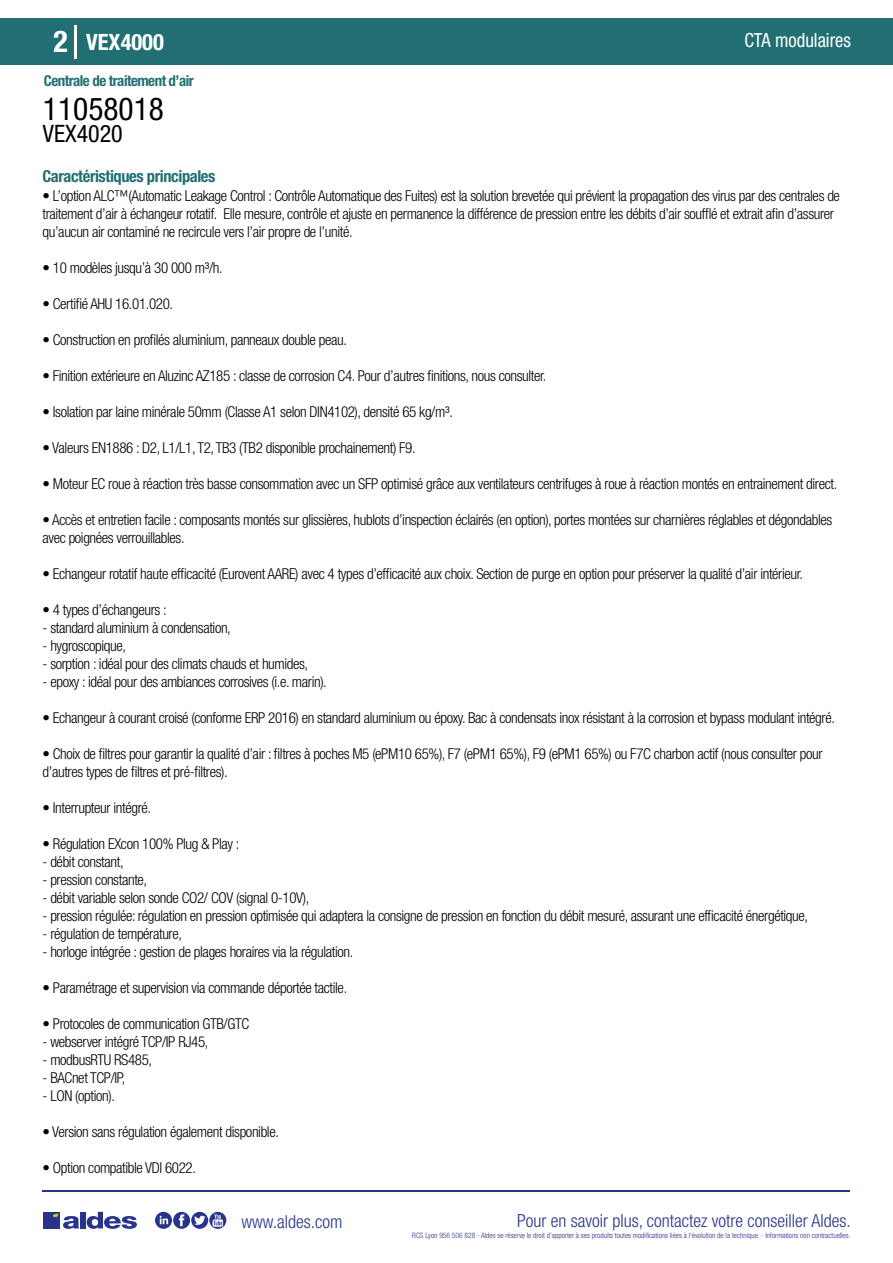
<style>
.page{position:relative;width:893px;height:1263px;background:#fff}
.page>*{position:absolute;margin:0;border:0;box-sizing:border-box;transform-origin:0 0}
.t1{font:condensed 31.5px "Helvetica Neue LT Std";color:#000}
.t2{font:700 condensed 30px "Helvetica Neue LT Std";color:#fff}
.t3{font:condensed 24px "Helvetica Neue LT Std";color:#000}
.t4{font:700 condensed 22.5px "Helvetica Neue LT Std";color:#fff}
.t5{font:condensed 19.5px "Helvetica Neue LT Std";color:#fff;scale:.95 1}
.t6{font:300 condensed 18px "Helvetica Neue";color:#28348b}
.t7{font:700 condensed 16.5px "Helvetica Neue LT Std";letter-spacing:-.025em;color:#226f73}
.t8{font:300 condensed 15px/18px "Helvetica Neue LT Std";letter-spacing:-.025em;color:#000}
.t9{font:700 condensed 15px "Helvetica Neue LT Std";letter-spacing:-.035em;color:#226f73}
.t10{font:300 condensed 7.5px "Helvetica Neue";color:#28348b}
</style>
<div class="page">
<div style="left:0;top:18px;width:893px;height:46px;background:#226f73"></div>
<hr style="left:74px;top:25px;width:2px;height:33px;background:#fff">
<hr style="left:43px;top:1190px;width:807px;height:1px;background:#28348b">
<svg style="left:155px;top:1212px;width:71px;height:17px"></svg>
<div style="left:43px;top:1212px;width:17px;height:16px;background:#28348b"></div>
<div style="left:80px;top:1212px;width:6px;height:16px;background:#28348b"></div>
<svg style="left:87px;top:1212px;width:50px;height:17px"></svg>
<svg style="left:53px;top:1213px;width:26px;height:16px"></svg>
<h2 class="t2" style="left:54px;top:24px;width:16px">2</h2>
<h3 class="t4" style="left:86px;top:28px;width:79px">VEX4000</h3>
<h3 class="t5" style="left:744px;top:29px;width:114px">CTA modulaires</h3>
<p class="t9" style="left:44px;top:71px;width:151px">Centrale de traitement d’air</p>
<h1 class="t1" style="left:43px;top:91px;width:122px">11058018</h1>
<h3 class="t3" style="left:43px;top:120px;width:81px">VEX4020</h3>
<p class="t7" style="left:43px;top:166px;width:174px">Caractéristiques principales</p>
<p class="t8" style="left:43px;top:187px;width:799px">• L’option ALC™(Automatic Leakage Control : Contrôle Automatique des Fuites) est la solution brevetée qui prévient la propagation des virus par des centrales de traitement d’air à échangeur rotatif. Elle mesure, contrôle et ajuste en permanence la différence de pression entre les débits d’air soufflé et extrait afin d’assurer qu’aucun air contaminé ne recircule vers l’air propre de l’unité.</p>
<p class="t8" style="left:43px;top:259px;width:182px">• 10 modèles jusqu’à 30 000 m³/h.</p>
<p class="t8" style="left:43px;top:295px;width:132px">• Certifié AHU 16.01.020.</p>
<p class="t8" style="left:43px;top:331px;width:306px">• Construction en profilés aluminium, panneaux double peau.</p>
<p class="t8" style="left:43px;top:367px;width:505px">• Finition extérieure en Aluzinc AZ185 : classe de corrosion C4. Pour d’autres finitions, nous consulter.</p>
<p class="t8" style="left:43px;top:403px;width:412px">• Isolation par laine minérale 50mm (Classe A1 selon DIN4102), densité 65 kg/m³.</p>
<p class="t8" style="left:43px;top:439px;width:375px">• Valeurs EN1886 : D2, L1/L1, T2, TB3 (TB2 disponible prochainement) F9.</p>
<p class="t8" style="left:43px;top:475px;width:796px">• Moteur EC roue à réaction très basse consommation avec un SFP optimisé grâce aux ventilateurs centrifuges à roue à réaction montés en entrainement direct.</p>
<p class="t8" style="left:43px;top:511px;width:791px">• Accès et entretien facile : composants montés sur glissières, hublots d’inspection éclairés (en option), portes montées sur charnières réglables et dégondables avec poignées verrouillables.</p>
<p class="t8" style="left:43px;top:565px;width:762px">• Echangeur rotatif haute efficacité (Eurovent AARE) avec 4 types d’efficacité aux choix. Section de purge en option pour préserver la qualité d’air intérieur.</p>
<p class="t8" style="left:43px;top:601px;width:126px">• 4 types d’échangeurs :</p>
<p class="t8" style="left:43px;top:619px;width:190px">- standard aluminium à condensation,</p>
<p class="t8" style="left:43px;top:637px;width:85px">- hygroscopique,</p>
<p class="t8" style="left:43px;top:655px;width:267px">- sorption : idéal pour des climats chauds et humides,</p>
<p class="t8" style="left:43px;top:673px;width:286px">- epoxy : idéal pour des ambiances corrosives (i.e. marin).</p>
<p class="t8" style="left:43px;top:709px;width:794px">• Echangeur à courant croisé (conforme ERP 2016) en standard aluminium ou époxy. Bac à condensats inox résistant à la corrosion et bypass modulant intégré.</p>
<p class="t8" style="left:43px;top:745px;width:782px">• Choix de filtres pour garantir la qualité d’air : filtres à poches M5 (ePM10 65%), F7 (ePM1 65%), F9 (ePM1 65%) ou F7C charbon actif (nous consulter pour d’autres types de filtres et pré-filtres).</p>
<p class="t8" style="left:43px;top:799px;width:110px">• Interrupteur intégré.</p>
<p class="t8" style="left:43px;top:835px;width:198px">• Régulation EXcon 100% Plug &amp; Play :</p>
<p class="t8" style="left:43px;top:853px;width:83px">- débit constant,</p>
<p class="t8" style="left:43px;top:871px;width:106px">- pression constante,</p>
<p class="t8" style="left:43px;top:889px;width:268px">- débit variable selon sonde CO2/ COV (signal 0-10V),</p>
<p class="t8" style="left:43px;top:907px;width:767px">- pression régulée: régulation en pression optimisée qui adaptera la consigne de pression en fonction du débit mesuré, assurant une efficacité énergétique,</p>
<p class="t8" style="left:43px;top:925px;width:141px">- régulation de température,</p>
<p class="t8" style="left:43px;top:943px;width:312px">- horloge intégrée : gestion de plages horaires via la régulation.</p>
<p class="t8" style="left:43px;top:979px;width:306px">• Paramétrage et supervision via commande déportée tactile.</p>
<p class="t8" style="left:43px;top:1015px;width:208px">• Protocoles de communication GTB/GTC</p>
<p class="t8" style="left:43px;top:1033px;width:167px">- webserver intégré TCP/IP RJ45,</p>
<p class="t8" style="left:43px;top:1051px;width:111px">- modbusRTU RS485,</p>
<p class="t8" style="left:43px;top:1069px;width:84px">- BACnet TCP/IP,</p>
<p class="t8" style="left:43px;top:1087px;width:74px">- LON (option).</p>
<p class="t8" style="left:43px;top:1123px;width:238px">• Version sans régulation également disponible.</p>
<p class="t8" style="left:43px;top:1159px;width:155px">• Option compatible VDI 6022.</p>
<p class="t6" style="left:241px;top:1211px;width:102px">www.aldes.com</p>
<p class="t6" style="left:517px;top:1211px;width:335px">Pour en savoir plus, contactez votre conseiller Aldes.</p>
<p class="t10" style="left:412px;top:1230px;width:440px">RCS Lyon 956 506 828 - Aldes se réserve le droit d’apporter à ses produits toutes modifications liées à l’évolution de la technique. - Informations non contractuelles.</p>
</div>
